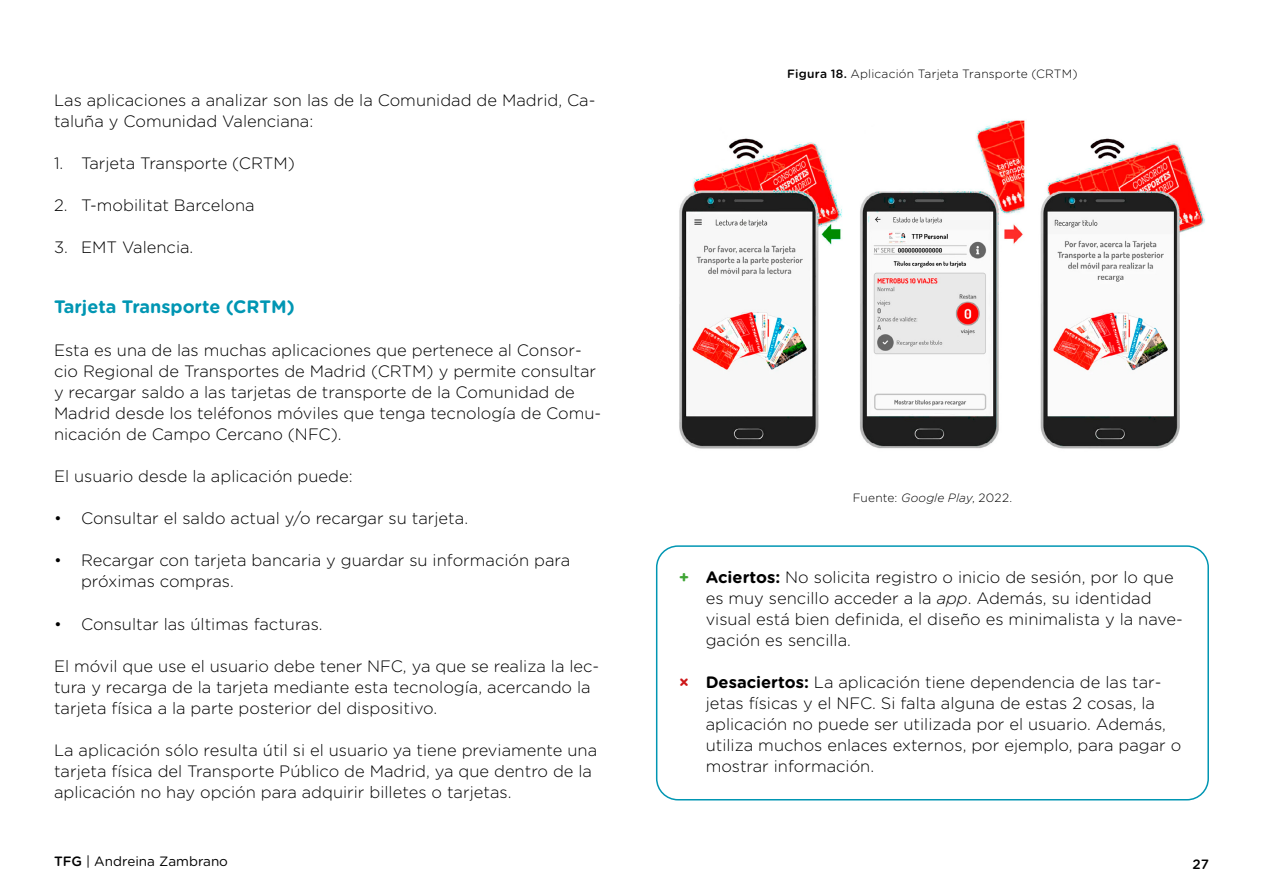
<style>
.page{position:relative;width:1263px;height:893px;background:#fff}
.page>*{position:absolute;margin:0;border:0;box-sizing:border-box;transform-origin:0 0}
.t1{font:700 18px "Gotham Rounded";color:#0096b3}
.t2{font:300 16.5px/21px "Gotham Rounded";color:#000}
.t3{font:13.5px "Gotham Rounded";color:#000}
.t4{font:500 13.5px "Gotham Rounded";color:#000}
.t5{font:300 12px "Gotham Rounded";letter-spacing:.015em;color:#000}
.s1{font-weight:500}
.s2{font-style:italic}
.s3{font-weight:700;color:#3fa535}
.s4{font-weight:700}
.s5{font-weight:700;color:#cd1719}
</style>
<div class="page">
<div style="left:656px;top:545px;width:553px;height:255px;border:2px solid #0096b3;border-radius:21px"></div>
<img style="left:679px;top:120px;width:526px;height:329px">
<p class="t2" style="left:54px;top:89px;width:543px">Las aplicaciones a analizar son las de la Comunidad de Madrid, Ca&shy;taluña y Comunidad Valenciana:</p>
<p class="t2" style="left:54px;top:152px;width:242px">1. Tarjeta Transporte (CRTM)</p>
<p class="t2" style="left:54px;top:194px;width:202px">2. T-mobilitat Barcelona</p>
<p class="t2" style="left:54px;top:236px;width:141px">3. EMT Valencia.</p>
<p class="t1" style="left:54px;top:294px;width:242px">Tarjeta Transporte (CRTM)</p>
<p class="t2" style="left:54px;top:339px;width:549px">Esta es una de las muchas aplicaciones que pertenece al Consor&shy;cio Regional de Transportes de Madrid (CRTM) y permite consultar y recargar saldo a las tarjetas de transporte de la Comunidad de Madrid desde los teléfonos móviles que tenga tecnología de Comu&shy;nicación de Campo Cercano (NFC).</p>
<p class="t2" style="left:54px;top:465px;width:300px">El usuario desde la aplicación puede:</p>
<p class="t2" style="left:54px;top:507px;width:416px">• Consultar el saldo actual y/o recargar su tarjeta.</p>
<p class="t2" style="left:81px;top:549px;width:491px;text-indent:-27px">• Recargar con tarjeta bancaria y guardar su información para próximas compras.</p>
<p class="t2" style="left:54px;top:613px;width:270px">• Consultar las últimas facturas.</p>
<p class="t2" style="left:54px;top:655px;width:547px">El móvil que use el usuario debe tener NFC, ya que se realiza la lec&shy;tura y recarga de la tarjeta mediante esta tecnología, acercando la tarjeta física a la parte posterior del dispositivo.</p>
<p class="t2" style="left:54px;top:739px;width:545px">La aplicación sólo resulta útil si el usuario ya tiene previamente una tarjeta física del Transporte Público de Madrid, ya que dentro de la aplicación no hay opción para adquirir billetes o tarjetas.</p>
<p class="t5" style="left:787px;top:65px;width:292px"><span class="s1">Figura 18.</span> Aplicación Tarjeta Transporte (CRTM)</p>
<p class="t5" style="left:853px;top:490px;width:161px">Fuente: <span class="s2">Google Play</span>, 2022.</p>
<p class="t2" style="left:706px;top:566px;width:479px;text-indent:-27px"><span class="s3">+</span> <span class="s4">Aciertos:</span> No solicita registro o inicio de sesión, por lo que es muy sencillo acceder a la <span class="s2">app</span>. Además, su identidad visual está bien definida, el diseño es minimalista y la nave&shy;gación es sencilla.</p>
<p class="t2" style="left:706px;top:671px;width:477px;text-indent:-27px"><span class="s5">×</span> <span class="s4">Desaciertos:</span> La aplicación tiene dependencia de las tar&shy;jetas físicas y el NFC. Si falta alguna de estas 2 cosas, la aplicación no puede ser utilizada por el usuario. Además, utiliza muchos enlaces externos, por ejemplo, para pagar o mostrar información.</p>
<p class="t3" style="left:54px;top:852px;width:176px"><span class="s1">TFG</span> | Andreina Zambrano</p>
<p class="t4" style="left:1192px;top:855px;width:18px">27</p>
</div>
